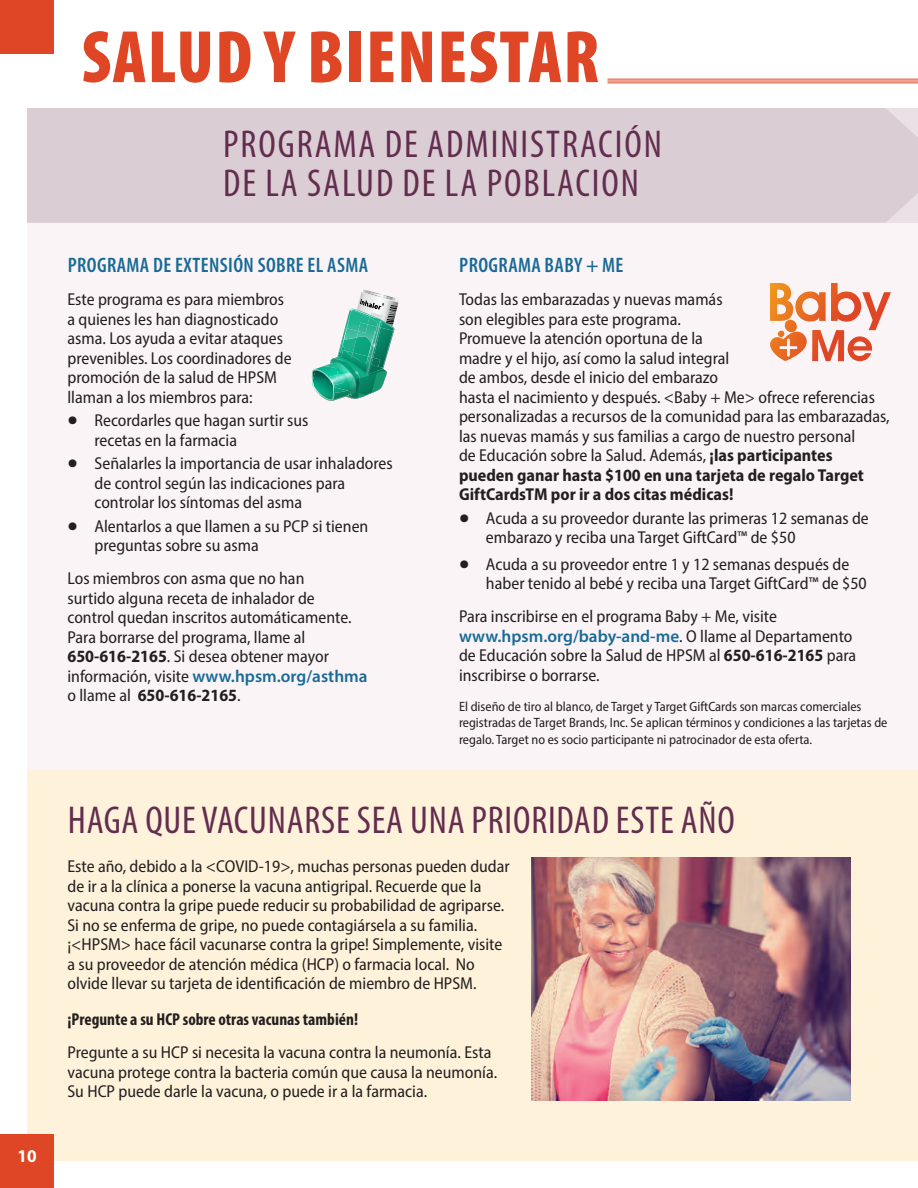
<style>
.page{position:relative;width:918px;height:1188px;background:#fff}
.page>*{position:absolute;margin:0;border:0;box-sizing:border-box;transform-origin:0 0}
.Section_Heading{font:900 condensed 75px "Myriad Pro";letter-spacing:.02em;color:#df4625;scale:.96 1}
.t1{font:condensed 39px/39px "Myriad Pro";letter-spacing:.045em;color:#632d4f}
.t2{font:condensed 39px "Myriad Pro";letter-spacing:.02em;color:#632d4f}
.t3{font:600 condensed 21px "Myriad Pro";letter-spacing:.02em;color:#186a95}
.t4{font:700 18px "Myriad Pro";color:#fff;scale:.96 1}
.Bullet_1{font:semi-condensed 17.25px/19.5px "Myriad Pro";color:#231f20}
.t5{font:700 condensed 17.25px "Myriad Pro";color:#231f20}
.t6{font:semi-condensed 13.5px/16.5px "Myriad Pro";color:#231f20}
.s1{font-family:"Source Sans Pro";font-stretch:normal}
.s2{font-weight:700}
.s3{font-weight:600;font-stretch:normal;color:#186a95}
</style>
<div class="page">
<div style="left:27px;top:770px;width:891px;height:391px;background:#fef2da"></div>
<div style="left:27px;top:108px;width:891px;height:662px;background:#faf4f7"></div>
<img style="left:532px;top:857px;width:318px;height:243px">
<svg style="left:770px;top:283px;width:121px;height:78px"></svg>
<svg style="left:312px;top:290px;width:85px;height:110px"></svg>
<div style="left:27px;top:108px;width:891px;height:115px;background:#dbcdd4"></div>
<div style="left:0;top:1134px;width:54px;height:54px;background:#df4625"></div>
<div style="left:0;top:0;width:54px;height:54px;background:#df4625"></div>
<hr style="left:608px;top:79px;width:310px;height:1px;background:#df4625">
<hr style="left:608px;top:81px;width:310px;height:1px;background:#df4625">
<hr style="left:608px;top:82px;width:310px;height:1px;background:#df4625">
<p class="t4" style="left:17px;top:1144px;width:21px">10</p>
<p class="Section_Heading" style="left:82px;top:9px;width:541px">SALUD Y BIENESTAR</p>
<h1 class="t1" style="left:223px;top:125px;width:440px">PROGRAMA DE ADMINISTRACIÓN<br>DE LA SALUD DE LA POBLACION</h1>
<h2 class="t3" style="left:68px;top:252px;width:302px">PROGRAMA DE EXTENSIÓN SOBRE EL ASMA</h2>
<p class="Bullet_1" style="left:68px;top:289px;width:226px">Este programa es para miembros a quienes les han diagnosticado asma. Los ayuda a evitar ataques prevenibles. Los coordinadores de promoción de la salud de HPSM llaman a los miembros para:</p>
<p class="Bullet_1" style="left:94px;top:411px;width:216px;text-indent:-27px"><span class="s1">●</span> Recordarles que hagan surtir sus recetas en la farmacia</p>
<p class="Bullet_1" style="left:94px;top:454px;width:300px;text-indent:-27px"><span class="s1">●</span> Señalarles la importancia de usar inhaladores de control según las indicaciones para controlar los síntomas del asma</p>
<p class="Bullet_1" style="left:94px;top:516px;width:275px;text-indent:-27px"><span class="s1">●</span> Alentarlos a que llamen a su PCP si tienen preguntas sobre su asma</p>
<p class="Bullet_1" style="left:68px;top:569px;width:302px">Los miembros con asma que no han<br>surtido alguna receta de inhalador de<br>control quedan inscritos automáticamente.<br>Para borrarse del programa, llame al <span class="s2">650-616-2165</span>. Si desea obtener mayor información, visite <span class="s3">www.hpsm.org/asthma </span>o llame al <span class="s2">650-616-2165</span>.</p>
<h2 class="t3" style="left:459px;top:252px;width:166px">PROGRAMA BABY + ME</h2>
<p class="Bullet_1" style="left:459px;top:289px;width:432px">Todas las embarazadas y nuevas mamás<br>son elegibles para este programa.<br>Promueve la atención oportuna de la<br>madre y el hijo, así como la salud integral<br>de ambos, desde el inicio del embarazo<br>hasta el nacimiento y después. &lt;Baby + Me&gt; ofrece referencias personalizadas a recursos de la comunidad para las embarazadas, las nuevas mamás y sus familias a cargo de nuestro personal<br>de Educación sobre la Salud. Además, <span class="s2">¡las participantes pueden ganar hasta $100 en una tarjeta de regalo Target GiftCardsTM por ir a dos citas médicas!</span></p>
<p class="Bullet_1" style="left:486px;top:508px;width:384px;text-indent:-27px"><span class="s1">●</span> Acuda a su proveedor durante las primeras 12 semanas de embarazo y reciba una Target GiftCard™ de $50</p>
<p class="Bullet_1" style="left:486px;top:554px;width:382px;text-indent:-27px"><span class="s1">●</span> Acuda a su proveedor entre 1 y 12 semanas después de haber tenido al bebé y reciba una Target GiftCard™ de $50</p>
<p class="Bullet_1" style="left:459px;top:606px;width:399px">Para inscribirse en el programa Baby + Me, visite <span class="s3">www.hpsm.org/baby-and-me</span>. O llame al Departamento de Educación sobre la Salud de HPSM al <span class="s2">650-616-2165</span> para inscribirse o borrarse.</p>
<p class="t6" style="left:459px;top:698px;width:430px">El diseño de tiro al blanco, de Target y Target GiftCards son marcas comerciales registradas de Target Brands, Inc. Se aplican términos y condiciones a las tarjetas de regalo. Target no es socio participante ni patrocinador de esta oferta.</p>
<h1 class="t2" style="left:68px;top:796px;width:668px">HAGA QUE VACUNARSE SEA UNA PRIORIDAD ESTE AÑO</h1>
<p class="Bullet_1" style="left:68px;top:856px;width:444px">Este año, debido a la &lt;COVID-19&gt;, muchas personas pueden dudar de ir a la clínica a ponerse la vacuna antigripal. Recuerde que la vacuna contra la gripe puede reducir su probabilidad de agriparse.<br>Si no se enferma de gripe, no puede contagiársela a su familia. ¡&lt;HPSM&gt; hace fácil vacunarse contra la gripe! Simplemente, visite a su proveedor de atención médica (HCP) o farmacia local. No olvide llevar su tarjeta de identificación de miembro de HPSM.</p>
<h3 class="t5" style="left:68px;top:1009px;width:292px">¡Pregunte a su HCP sobre otras vacunas también!</h3>
<p class="Bullet_1" style="left:68px;top:1042px;width:431px">Pregunte a su HCP si necesita la vacuna contra la neumonía. Esta vacuna protege contra la bacteria común que causa la neumonía.<br>Su HCP puede darle la vacuna, o puede ir a la farmacia.</p>
</div>
